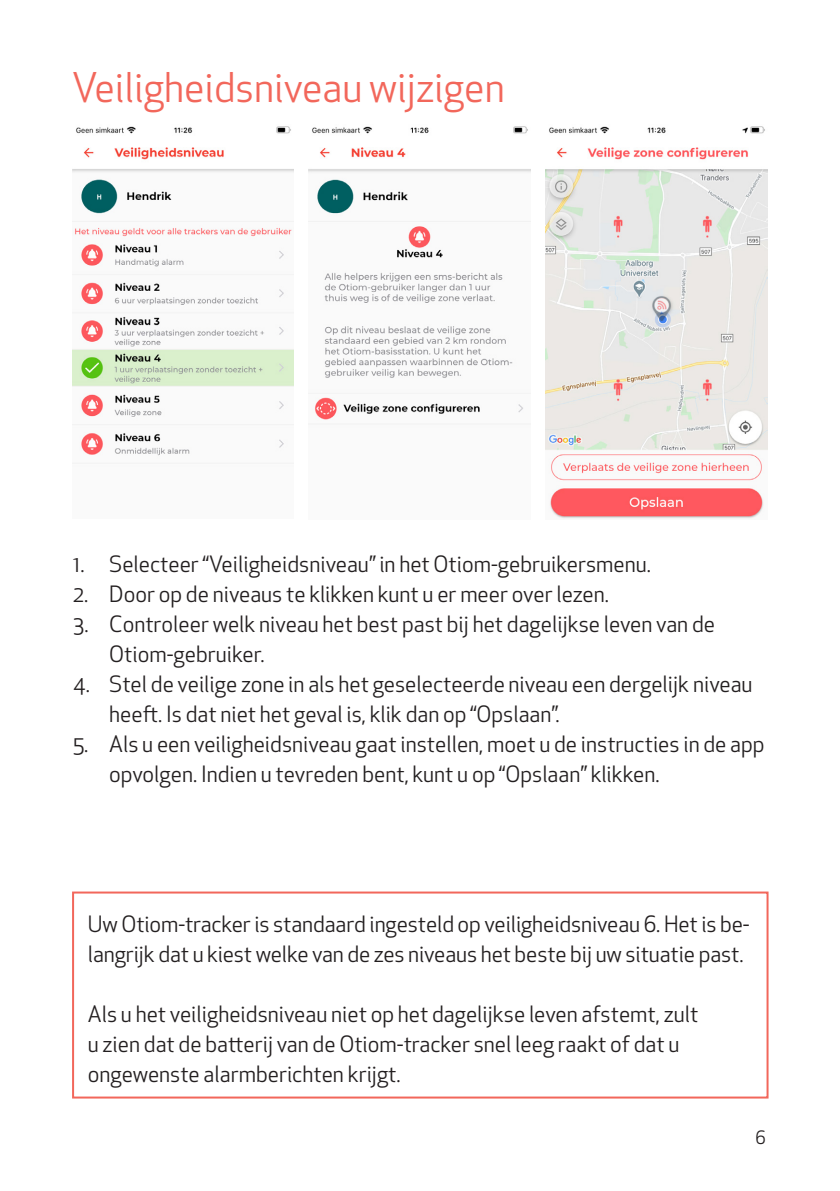
<style>
.page{position:relative;width:840px;height:1191px;background:#fff}
.page>*{position:absolute;margin:0;border:0;box-sizing:border-box;transform-origin:0 0}
.t1{font:40px "Apex New";color:#f2675b}
.t2{font:22px/30px "Apex New";color:#231f20}
.t3{font:18px "Apex New";color:#231f20}
</style>
<div class="page">
<div style="left:72px;top:891px;width:696px;height:207px;border:2px solid #f2675b"></div>
<img style="left:72px;top:126px;width:222px;height:338px">
<img style="left:308px;top:126px;width:222px;height:294px">
<img style="left:545px;top:126px;width:222px;height:393px">
<p class="t1" style="left:72px;top:62px;width:434px">Veiligheidsniveau wijzigen</p>
<p class="t2" style="left:73px;top:549px;width:579px">1. Selecteer “Veiligheidsniveau” in het Otiom-gebruikersmenu.</p>
<p class="t2" style="left:73px;top:579px;width:537px">2. Door op de niveaus te klikken kunt u er meer over lezen.</p>
<p class="t2" style="left:109px;top:609px;width:607px;text-indent:-36px">3. Controleer welk niveau het best past bij het dagelijkse leven van de<br>Otiom-gebruiker.</p>
<p class="t2" style="left:109px;top:669px;width:644px;text-indent:-36px">4. Stel de veilige zone in als het geselecteerde niveau een dergelijk niveau heeft. Is dat niet het geval is, klik dan op “Opslaan”.</p>
<p class="t2" style="left:109px;top:729px;width:656px;text-indent:-36px">5. Als u een veiligheidsniveau gaat instellen, moet u de instructies in de app opvolgen. Indien u tevreden bent, kunt u op “Opslaan” klikken.</p>
<p class="t2" style="left:88px;top:909px;width:663px">Uw Otiom-tracker is standaard ingesteld op veiligheidsniveau 6. Het is be&shy;langrijk dat u kiest welke van de zes niveaus het beste bij uw situatie past.</p>
<p class="t2" style="left:88px;top:999px;width:611px">Als u het veiligheidsniveau niet op het dagelijkse leven afstemt, zult u zien dat de batterij van de Otiom-tracker snel leeg raakt of dat u ongewenste alarmberichten krijgt.</p>
<p class="t3" style="left:755px;top:1125px;width:12px">6</p>
</div>
